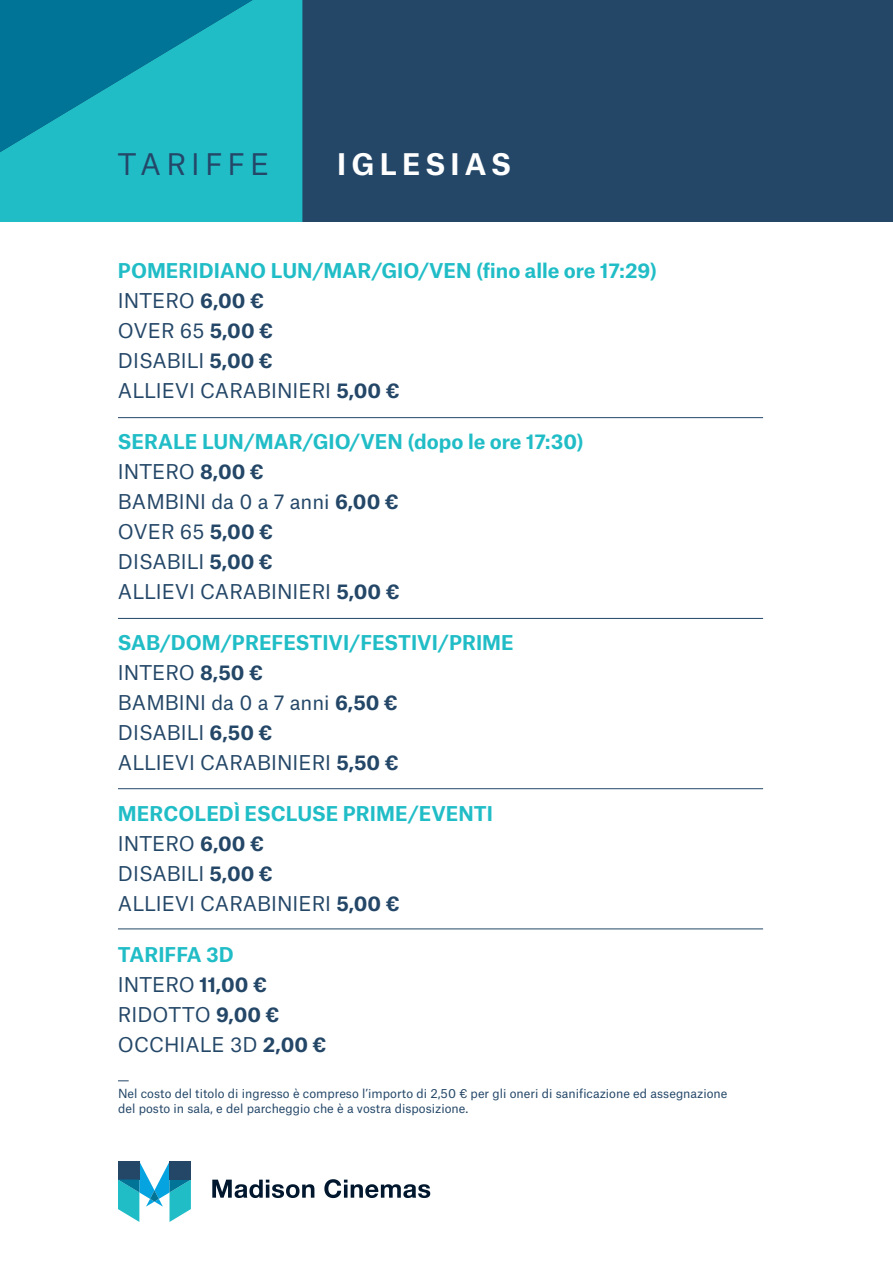
<style>
.page{position:relative;width:893px;height:1263px;background:#fff}
.page>*{position:absolute;margin:0;border:0;box-sizing:border-box;transform-origin:0 0}
.t1{font:700 28.5px "Atlas Grotesk";letter-spacing:.18em;color:#fff}
.t2{font:28.5px "Atlas Grotesk";letter-spacing:.18em;color:#244768}
.t3{font:19.5px/30px "Atlas Grotesk";color:#244768}
.t4{font:700 19.5px/30px "Atlas Grotesk";color:#21bdc7}
.t5{font:12px/15px "Atlas Grotesk";color:#244768}
.s1{font-weight:400;color:#244768}
.s2{color:#244768}
.s3{font-weight:700;color:#21bdc7}
.s4{font-weight:700}
</style>
<div class="page">
<div style="left:0;top:0;width:893px;height:222px;background:#244768"></div>
<svg style="left:118px;top:1161px;width:73px;height:61px"></svg>
<div style="left:170px;top:1161px;width:21px;height:18px;background:#244768"></div>
<svg style="left:212px;top:1179px;width:102px;height:19px"></svg>
<svg style="left:324px;top:1179px;width:106px;height:19px"></svg>
<div style="left:0;top:156px;width:302px;height:66px;background:#21bdc7"></div>
<svg style="left:0;top:0;width:302px;height:156px;background:#139fb3"></svg>
<hr style="left:118px;top:417px;width:645px;height:1px;background:#244768">
<hr style="left:118px;top:618px;width:645px;height:1px;background:#244768">
<hr style="left:118px;top:788px;width:645px;height:1px;background:#244768">
<hr style="left:118px;top:929px;width:645px;height:1px;background:#244768">
<h1 class="t2" style="left:118px;top:141px;width:153px">TARIFFE</h1>
<h1 class="t1" style="left:337px;top:140px;width:175px">IGLESIAS</h1>
<p class="t4" style="left:118px;top:253px;width:540px">POMERIDIANO LUN/MAR/GIO/VEN (fino alle ore 17:29)<br><span class="s1">INTERO</span> <span class="s2">6,00 €<br></span><span class="s1">OVER 65</span> <span class="s2">5,00 €<br></span><span class="s1">DISABILI</span> <span class="s2">5,00 €<br></span><span class="s1">ALLIEVI CARABINIERI</span> <span class="s2">5,00 €</span></p>
<p class="t3" style="left:118px;top:424px;width:467px"><span class="s3">SERALE LUN/MAR/GIO/VEN (dopo le ore 17:30)<br></span>INTERO <span class="s4">8,00 €<br></span>BAMBINI da 0 a 7 anni <span class="s4">6,00 €<br></span>OVER 65 <span class="s4">5,00 €<br></span>DISABILI <span class="s4">5,00 €<br></span>ALLIEVI CARABINIERI <span class="s4">5,00 €</span></p>
<p class="t3" style="left:118px;top:625px;width:397px"><span class="s3">SAB/DOM/PREFESTIVI/FESTIVI/PRIME<br></span>INTERO <span class="s4">8,50 €<br></span>BAMBINI da 0 a 7 anni <span class="s4">6,50 €<br></span>DISABILI <span class="s4">6,50 €<br></span>ALLIEVI CARABINIERI <span class="s4">5,50 €</span></p>
<p class="t3" style="left:118px;top:796px;width:377px"><span class="s3">MERCOLEDÌ ESCLUSE PRIME/EVENTI<br></span>INTERO <span class="s4">6,00 €<br></span>DISABILI <span class="s4">5,00 €<br></span>ALLIEVI CARABINIERI <span class="s4">5,00 €</span></p>
<p class="t3" style="left:118px;top:937px;width:210px"><span class="s3">TARIFFA 3D<br></span>INTERO <span class="s4">11,00 €<br></span>RIDOTTO <span class="s4">9,00 €<br></span>OCCHIALE 3D <span class="s4">2,00 €</span></p>
<p class="t5" style="left:118px;top:1085px;width:611px">Nel costo del titolo di ingresso è compreso l’importo di 2,50 € per gli oneri di sanificazione ed assegnazione del posto in sala, e del parcheggio che è a vostra disposizione.</p>
</div>
